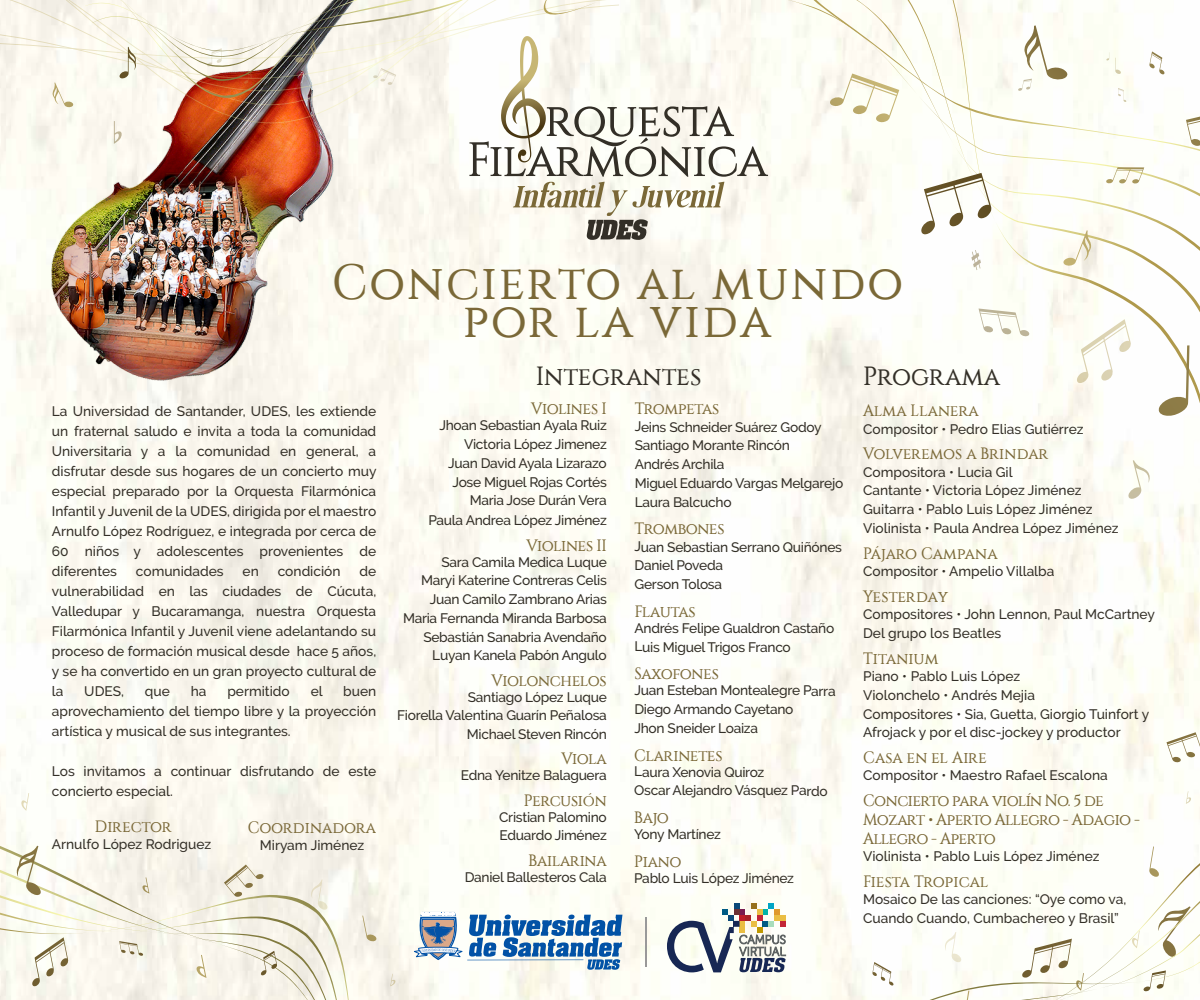
<style>
.page{position:relative;width:1200px;height:1000px;background:#fff}
.page>*{position:absolute;margin:0;border:0;box-sizing:border-box;transform-origin:0 0}
.t1{font:49.25px/38.8px "Constantine";letter-spacing:.05em;color:#7a6837;text-align:center;scale:.95 1}
.t2{font:26.25px "Constantine";color:#332f27;scale:.95 1}
.t3{font:16.38px/18.8px "Constantine";letter-spacing:-.02em;color:#7a6837;scale:.95 1}
.t4{font:16.38px "Constantine";color:#7a6837;scale:.95 1}
.t5{font:500 13.75px/18.8px "Raleway";letter-spacing:-.02em;color:#332f27}
.t6{font:500 13.75px/18.8px "Raleway";color:#332f27}
</style>
<div class="page">
<img style="left:47px;top:240px;width:377px;height:143px">
<svg style="left:1166px;top:732px;width:34px;height:31px"></svg>
<svg style="left:1186px;top:791px;width:5px;height:13px"></svg>
<svg style="left:872px;top:962px;width:22px;height:24px"></svg>
<svg style="left:930px;top:846px;width:270px;height:154px"></svg>
<svg style="left:362px;top:916px;width:15px;height:26px"></svg>
<svg style="left:0;top:846px;width:349px;height:154px"></svg>
<svg style="left:390px;top:974px;width:5px;height:12px"></svg>
<svg style="left:21px;top:793px;width:8px;height:18px"></svg>
<svg style="left:543px;top:0;width:657px;height:403px"></svg>
<svg style="left:908px;top:251px;width:292px;height:61px"></svg>
<svg style="left:856px;top:196px;width:344px;height:55px"></svg>
<svg style="left:788px;top:0;width:412px;height:196px"></svg>
<svg style="left:814px;top:0;width:386px;height:151px"></svg>
<svg style="left:1077px;top:319px;width:54px;height:64px"></svg>
<svg style="left:971px;top:250px;width:10px;height:20px"></svg>
<svg style="left:1128px;top:460px;width:22px;height:39px"></svg>
<svg style="left:979px;top:309px;width:50px;height:27px"></svg>
<svg style="left:921px;top:173px;width:71px;height:62px"></svg>
<svg style="left:1157px;top:345px;width:32px;height:72px"></svg>
<svg style="left:829px;top:73px;width:70px;height:50px"></svg>
<svg style="left:1106px;top:167px;width:38px;height:17px"></svg>
<svg style="left:1018px;top:25px;width:50px;height:66px"></svg>
<svg style="left:1186px;top:117px;width:14px;height:29px"></svg>
<svg style="left:1063px;top:230px;width:29px;height:36px"></svg>
<img style="left:0;top:0;width:768px;height:240px">
<svg style="left:414px;top:912px;width:208px;height:58px"></svg>
<svg style="left:667px;top:903px;width:119px;height:69px"></svg>
<hr style="left:645px;top:917px;width:2px;height:49px;background:#999">
<h1 class="t1" style="left:332px;top:263px;width:602px">Concierto al mundo por la vida</h1>
<p class="t5" style="left:52px;top:401px;width:326px;line-height:20px;text-align:justify">La Universidad de Santander, UDES, les extiende un fraternal saludo e invita a toda la comunidad Universitaria y a la comunidad en general, a disfrutar desde sus hogares de un concierto muy especial preparado por la Orquesta Filarmónica Infantil y Juvenil de la UDES, dirigida por el maestro Arnulfo López Rodríguez, e integrada por cerca de 60 niños y adolescentes provenientes de diferentes</p>
<p class="t5" style="left:52px;top:561px;width:326px;line-height:20px;text-align:justify;text-indent:308px">de vulnerabilidad en las ciudades de Cúcuta, Valledupar y Bucaramanga, nuestra Orquesta Filarmónica Infantil y Juvenil viene adelantando su proceso de formación musical desde hace 5 años, y se ha convertido en un gran proyecto cultural de la</p>
<p class="t6" style="left:136px;top:561px;width:89px">comunidades</p>
<p class="t5" style="left:243px;top:561px;width:18px">en</p>
<p class="t6" style="left:278px;top:561px;width:64px">condición</p>
<p class="t5" style="left:52px;top:681px;width:326px;line-height:20px;text-align:justify;text-indent:291px">buen aprovechamiento del tiempo libre y la proyección artística y musical de sus integrantes.</p>
<p class="t6" style="left:52px;top:761px;width:326px;line-height:20px">Los invitamos a continuar disfrutando de este concierto especial.</p>
<p class="t5" style="left:84px;top:681px;width:41px">UDES,</p>
<p class="t5" style="left:145px;top:681px;width:26px">que</p>
<p class="t5" style="left:191px;top:681px;width:17px">ha</p>
<p class="t6" style="left:227px;top:681px;width:64px">permitido</p>
<p class="t5" style="left:311px;top:681px;width:14px">el</p>
<p class="t4" style="left:95px;top:817px;width:83px">Director</p>
<p class="t6" style="left:52px;top:835px;width:161px">Arnulfo López Rodriguez</p>
<p class="t4" style="left:248px;top:818px;width:137px">Coordinadora</p>
<p class="t6" style="left:260px;top:836px;width:106px">Miryam Jiménez</p>
<h2 class="t2" style="left:536px;top:361px;width:176px">Integrantes</h2>
<h2 class="t2" style="left:863px;top:361px;width:146px">Programa</h2>
<p class="t3" style="left:531px;top:400px;width:81px">Violines I</p>
<p class="t5" style="left:439px;top:416px;width:169px;text-align:right">Jhoan Sebastian Ayala Ruiz<br>Victoria López Jimenez<br>Juan David Ayala Lizarazo<br>Jose Miguel Rojas Cortés<br>Maria Jose Durán Vera</p>
<p class="t5" style="left:428px;top:511px;width:180px">Paula Andrea López Jiménez</p>
<p class="t3" style="left:526px;top:536px;width:86px">Violines II</p>
<p class="t5" style="left:403px;top:552px;width:205px;text-align:right">Sara Camila Medica Luque<br>Maryi Katerine Contreras Celis<br>Juan Camilo Zambrano Arias<br>Maria Fernanda Miranda Barbosa<br>Sebastián Sanabria Avendaño<br>Luyan Kanela Pabón Angulo</p>
<p class="t3" style="left:492px;top:671px;width:123px">Violonchelos</p>
<p class="t5" style="left:397px;top:687px;width:211px;text-align:right">Santiago López Luque<br>Fiorella Valentina Guarín Peñalosa<br>Michael Steven Rincón</p>
<p class="t3" style="left:561px;top:750px;width:49px">Viola</p>
<p class="t5" style="left:461px;top:766px;width:147px">Edna Yenitze Balaguera</p>
<p class="t3" style="left:524px;top:791px;width:89px">Percusión</p>
<p class="t5" style="left:499px;top:807px;width:109px">Cristian Palomino<br>Eduardo Jiménez</p>
<p class="t3" style="left:529px;top:851px;width:84px">Bailarina</p>
<p class="t5" style="left:465px;top:868px;width:144px">Daniel Ballesteros Cala</p>
<p class="t3" style="left:635px;top:399px;width:91px">Trompetas</p>
<p class="t5" style="left:635px;top:417px;width:210px">Jeins Schneider Suárez Godoy<br>Santiago Morante Rincón<br>Andrés Archila<br>Miguel Eduardo Vargas Melgarejo<br>Laura Balcucho</p>
<p class="t3" style="left:635px;top:519px;width:96px">Trombones</p>
<p class="t5" style="left:635px;top:537px;width:209px">Juan Sebastian Serrano Quiñónes<br>Daniel Poveda<br>Gerson Tolosa</p>
<p class="t3" style="left:635px;top:602px;width:66px">Flautas</p>
<p class="t5" style="left:634px;top:619px;width:201px">Andrés Felipe Gualdron Castaño<br>Luis Miguel Trigos Franco</p>
<p class="t3" style="left:634px;top:664px;width:90px">Saxofones</p>
<p class="t5" style="left:634px;top:681px;width:203px">Juan Esteban Montealegre Parra<br>Diego Armando Cayetano<br>Jhon Sneider Loaiza</p>
<p class="t3" style="left:634px;top:746px;width:95px">Clarinetes</p>
<p class="t5" style="left:634px;top:762px;width:195px">Laura Xenovia Quiroz<br>Oscar Alejandro Vásquez Pardo</p>
<p class="t3" style="left:634px;top:808px;width:38px">Bajo</p>
<p class="t5" style="left:634px;top:825px;width:88px">Yony Martínez</p>
<p class="t3" style="left:634px;top:852px;width:51px">Piano</p>
<p class="t5" style="left:634px;top:869px;width:162px">Pablo Luis López Jiménez</p>
<p class="t4" style="left:863px;top:401px;width:123px">Alma Llanera</p>
<p class="t6" style="left:863px;top:419px;width:222px">Compositor • Pedro Elias Gutiérrez</p>
<p class="t4" style="left:863px;top:444px;width:197px">Volveremos a Brindar</p>
<p class="t6" style="left:863px;top:462px;width:257px">Compositora • Lucia Gil<br>Cantante • Victoria López Jiménez Guitarra • Pablo Luis López Jiménez Violinista • Paula Andrea López Jiménez</p>
<p class="t4" style="left:863px;top:544px;width:143px">Pájaro Campana</p>
<p class="t6" style="left:863px;top:562px;width:193px">Compositor • Ampelio Villalba</p>
<p class="t4" style="left:863px;top:587px;width:91px">Yesterday</p>
<p class="t6" style="left:863px;top:605px;width:293px">Compositores • John Lennon, Paul McCartney<br>Del grupo los Beatles</p>
<p class="t4" style="left:863px;top:649px;width:81px">Titanium</p>
<p class="t6" style="left:863px;top:667px;width:288px">Piano • Pablo Luis López<br>Violonchelo • Andrés Mejia<br>Compositores • Sia, Guetta, Giorgio Tuinfort y Afrojack y por el disc-jockey y productor</p>
<p class="t4" style="left:863px;top:748px;width:132px">Casa en el Aire</p>
<p class="t6" style="left:863px;top:766px;width:246px">Compositor • Maestro Rafael Escalona</p>
<p class="t3" style="left:863px;top:791px;width:293px">Concierto para violín No. 5 de<br>Mozart • Aperto Allegro - Adagio -<br>Allegro - Aperto</p>
<p class="t6" style="left:863px;top:847px;width:238px">Violinista • Pablo Luis López Jiménez</p>
<p class="t4" style="left:863px;top:872px;width:133px">Fiesta Tropical</p>
<p class="t6" style="left:863px;top:890px;width:265px">Mosaico De las canciones: “Oye como va,<br>Cuando Cuando, Cumbachereo y Brasil”</p>
</div>
